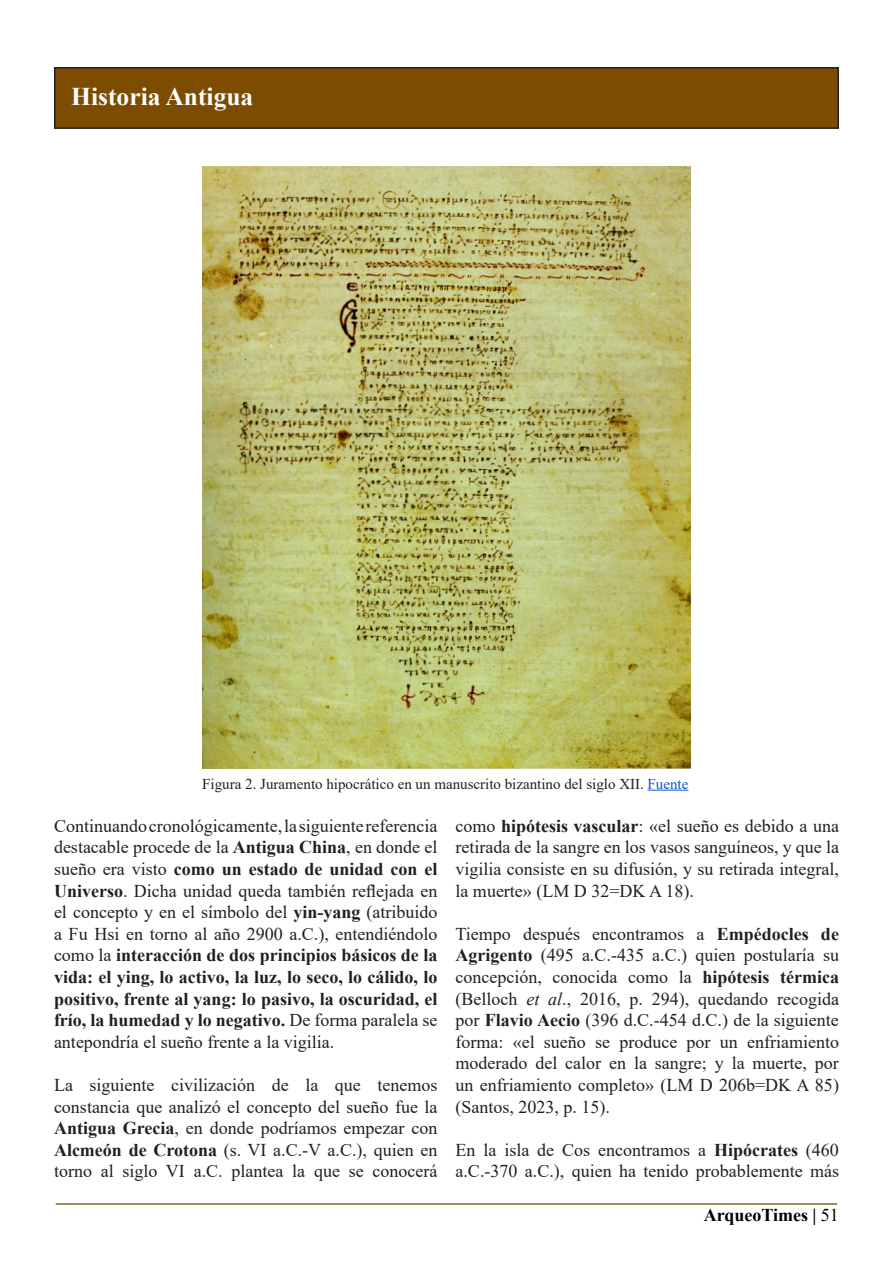
<style>
.page{position:relative;width:893px;height:1263px;background:#fff}
.page>*{position:absolute;margin:0;border:0;box-sizing:border-box;transform-origin:0 0}
.t1{font:700 25.5px "Times New Roman";color:#fff}
.t2{font:18px/21.6px "Times New Roman";color:#231f20;text-align:justify}
.t3{font:700 18px "Times New Roman";color:#000}
.t4{font:15px "Times New Roman";color:#231f20}
.s1{color:#15c}
.s2{font-weight:700}
.s3{font-style:italic}
.s4{font-weight:400}
</style>
<div class="page">
<svg style="left:55px;top:1203px;width:783px;height:2px;background:#a88857"></svg>
<div style="left:55px;top:68px;width:783px;height:60px;background:#7d4c00"></div>
<div style="left:54px;top:67px;width:785px;height:62px;border:2px solid #231f20"></div>
<img style="left:202px;top:167px;width:489px;height:601px">
<hr style="left:648px;top:790px;width:40px;height:1px;background:#15c">
<p class="t1" style="left:71px;top:78px;width:184px">Historia Antigua</p>
<p class="t4" style="left:202px;top:773px;width:488px">Figura 2. Juramento hipocrático en un manuscrito bizantino del siglo XII. <span class="s1">Fuente</span></p>
<p class="t2" style="left:54px;top:814px;width:385px">Continuando cronológicamente, la siguiente referencia destacable procede de la <span class="s2">Antigua China</span>, en donde el sueño era visto <span class="s2">como un estado de unidad con el Universo</span>. Dicha unidad queda también reflejada en el concepto y en el símbolo del <span class="s2">yin-yang</span> (atribuido a Fu Hsi en torno al año 2900 a.C.), entendiéndolo como la <span class="s2">interacción de dos principios básicos de la vida: el ying, lo activo, la luz, lo seco, lo cálido, lo positivo, frente al yang: lo pasivo, la oscuridad, el frío, la humedad y lo negativo.</span> De forma paralela se antepondría el sueño frente a la vigilia.</p>
<p class="t2" style="left:54px;top:1073px;width:385px">La siguiente civilización de la que tenemos constancia que analizó el concepto del sueño fue la <span class="s2">Antigua Grecia</span>, en donde podríamos empezar con <span class="s2">Alcmeón de Crotona</span> (s. VI a.C.-V a.C.), quien en torno al siglo VI a.C. plantea la que se conocerá</p>
<p class="t2" style="left:455px;top:814px;width:385px">como <span class="s2">hipótesis vascular</span>: «el sueño es debido a una retirada de la sangre en los vasos sanguíneos, y que la vigilia consiste en su difusión, y su retirada integral, la muerte» (LM D 32=DK A 18).</p>
<p class="t2" style="left:455px;top:922px;width:385px">Tiempo después encontramos a <span class="s2">Empédocles de Agrigento</span> (495 a.C.-435 a.C.) quien postularía su concepción, conocida como la <span class="s2">hipótesis térmica </span>(Belloch <span class="s3">et al</span>., 2016, p. 294), quedando recogida por <span class="s2">Flavio Aecio</span> (396 d.C.-454 d.C.) de la siguiente forma: «el sueño se produce por un enfriamiento moderado del calor en la sangre; y la muerte, por un enfriamiento completo» (LM D 206b=DK A 85) (Santos, 2023, p. 15).</p>
<p class="t2" style="left:455px;top:1138px;width:385px">En la isla de Cos encontramos a <span class="s2">Hipócrates</span> (460 a.C.-370 a.C.), quien ha tenido probablemente más</p>
<p class="t3" style="left:704px;top:1202px;width:137px">ArqueoTimes | <span class="s4">51</span></p>
</div>
